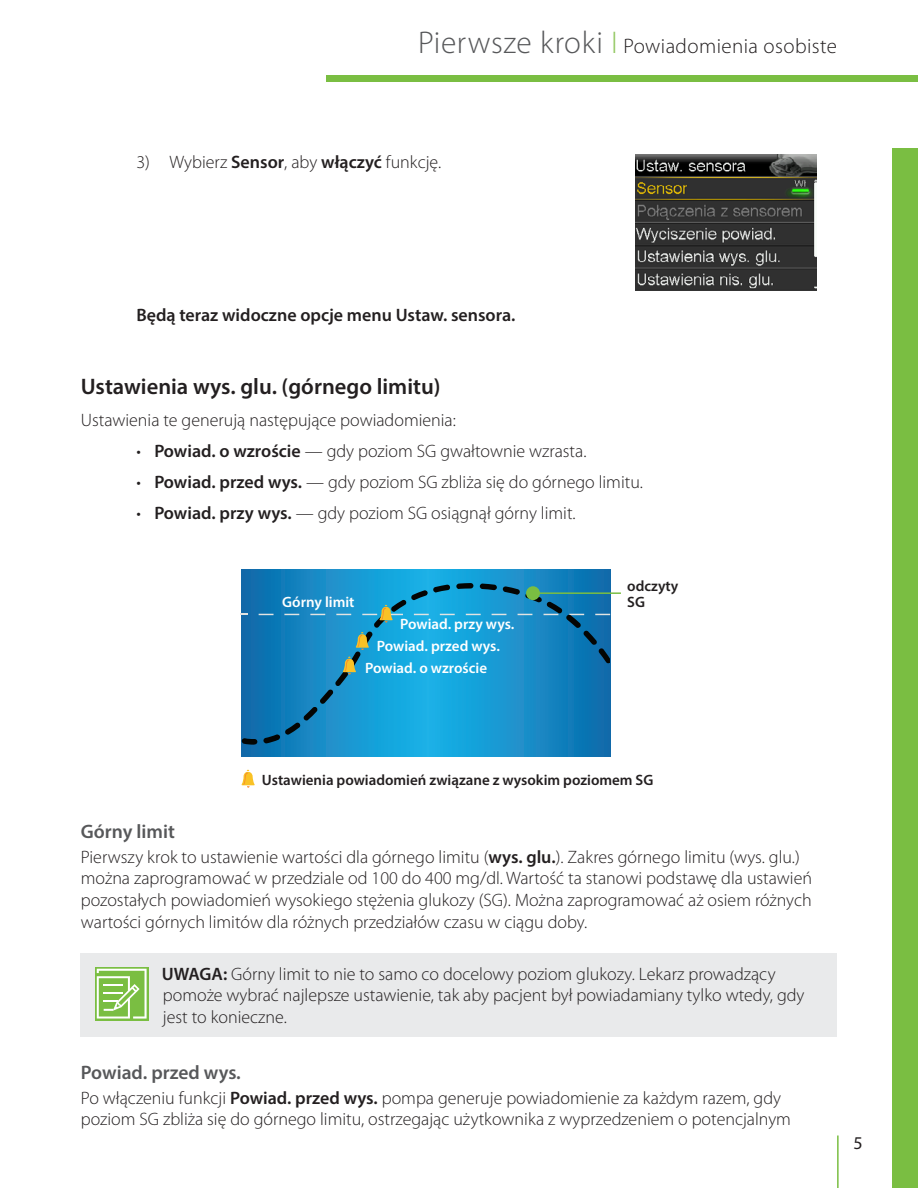
<style>
.page{position:relative;width:918px;height:1188px;background:#fff}
.page>*{position:absolute;margin:0;border:0;box-sizing:border-box;transform-origin:0 0}
.t1{font:600 22.5px "Myriad Pro";color:#231f20}
.t2{font:300 21px "Myriad Pro";letter-spacing:.02em;color:#231f20}
.t3{font:600 19.5px "Myriad Pro";color:#57585a}
.t4{font:300 18px/21.6px "Myriad Pro";color:#231f20}
.t5{font:600 18px "Myriad Pro";color:#231f20}
.t6{font:18px "Myriad Pro";color:#231f20}
.t7{font:600 15px/21.8px "Myriad Pro";color:#fff}
.t8{font:600 15px/16.5px "Myriad Pro";color:#231f20}
.s1{font-size:31.5px;color:#57585a}
.s2{font-size:31.5px;color:#94c863}
.s3{font-weight:600}
</style>
<div class="page">
<hr style="left:837px;top:1136px;width:2px;height:52px;background:#7abe42">
<div style="left:326px;top:75px;width:592px;height:7px;background:#7abe42"></div>
<div style="left:892px;top:148px;width:26px;height:1040px;background:#7abe42"></div>
<img style="left:635px;top:155px;width:182px;height:136px">
<svg style="left:242px;top:569px;width:369px;height:188px;background:#158fc9"></svg>
<svg style="left:242px;top:583px;width:368px;height:162px;background:#158cc5"></svg>
<svg style="left:343px;top:656px;width:13px;height:19px"></svg>
<svg style="left:241px;top:769px;width:14px;height:19px"></svg>
<svg style="left:356px;top:632px;width:13px;height:18px"></svg>
<svg style="left:259px;top:604px;width:351px;height:19px;background:#2291c2"></svg>
<hr style="left:535px;top:592px;width:86px;height:2px;background:#7abe42">
<div style="left:526px;top:586px;width:14px;height:14px;background:#7abe42;border-radius:50%"></div>
<div style="left:81px;top:953px;width:756px;height:83px;background:#e9eaeb"></div>
<div style="left:95px;top:967px;width:54px;height:54px;background:linear-gradient(to right,#7abe42,#7abe42)"></div>
<svg style="left:97px;top:969px;width:50px;height:50px;background:#a0d079"></svg>
<p class="t2" style="left:418px;top:34px;width:420px"><span class="s1">Pierwsze kroki</span> <span class="s2">I</span> Powiadomienia osobiste</p>
<p class="t4" style="left:136px;top:151px;width:306px">3) Wybierz <span class="s3">Sensor</span>, aby <span class="s3">włączyć</span> funkcję.</p>
<p class="t5" style="left:136px;top:304px;width:381px">Będą teraz widoczne opcje menu Ustaw. sensora.</p>
<p class="t1" style="left:81px;top:373px;width:361px">Ustawienia wys. glu. (górnego limitu)</p>
<p class="t4" style="left:81px;top:409px;width:377px">Ustawienia te generują następujące powiadomienia:</p>
<p class="t4" style="left:136px;top:440px;width:452px">• <span class="s3">Powiad. o wzroście</span> — gdy poziom SG gwałtownie wzrasta.</p>
<p class="t4" style="left:136px;top:471px;width:508px">• <span class="s3">Powiad. przed wys.</span> — gdy poziom SG zbliża się do górnego limitu.</p>
<p class="t4" style="left:136px;top:502px;width:441px">• <span class="s3">Powiad. przy wys.</span> — gdy poziom SG osiągnął górny limit.</p>
<p class="t7" style="left:282px;top:590px;width:74px">Górny limit</p>
<p class="t7" style="left:377px;top:613px;width:139px;text-indent:23px">Powiad. przy wys.<br>Powiad. przed wys.</p>
<p class="t7" style="left:365px;top:657px;width:124px">Powiad. o wzroście</p>
<p class="t8" style="left:627px;top:577px;width:53px">odczyty<br>SG</p>
<p class="t8" style="left:262px;top:772px;width:393px">Ustawienia powiadomień związane z wysokim poziomem SG</p>
<p class="t3" style="left:81px;top:819px;width:96px">Górny limit</p>
<p class="t4" style="left:81px;top:846px;width:733px">Pierwszy krok to ustawienie wartości dla górnego limitu (<span class="s3">wys. glu.</span>). Zakres górnego limitu (wys. glu.) można zaprogramować w przedziale od 100 do 400 mg/dl. Wartość ta stanowi podstawę dla ustawień pozostałych powiadomień wysokiego stężenia glukozy (SG). Można zaprogramować aż osiem różnych wartości górnych limitów dla różnych przedziałów czasu w ciągu doby.</p>
<p class="t4" style="left:162px;top:963px;width:644px"><span class="s3">UWAGA:</span> Górny limit to nie to samo co docelowy poziom glukozy. Lekarz prowadzący pomoże wybrać najlepsze ustawienie, tak aby pacjent był powiadamiany tylko wtedy, gdy jest to konieczne.</p>
<p class="t3" style="left:81px;top:1060px;width:162px">Powiad. przed wys.</p>
<p class="t4" style="left:81px;top:1087px;width:712px">Po włączeniu funkcji <span class="s3">Powiad. przed wys.</span> pompa generuje powiadomienie za każdym razem, gdy poziom SG zbliża się do górnego limitu, ostrzegając użytkownika z wyprzedzeniem o potencjalnym</p>
<p class="t6" style="left:853px;top:1132px;width:11px">5</p>
</div>
